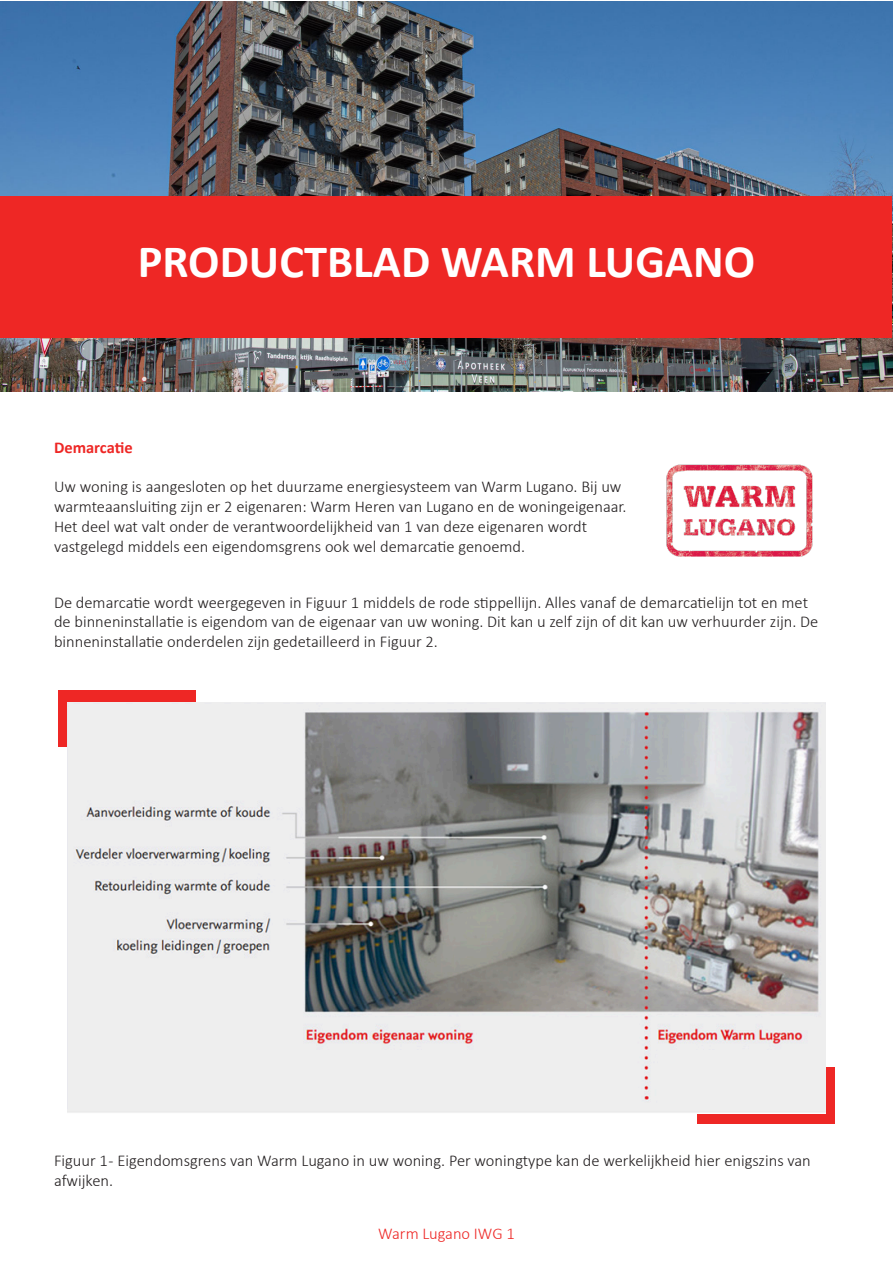
<style>
.page{position:relative;width:893px;height:1263px;background:#fff}
.page>*{position:absolute;margin:0;border:0;box-sizing:border-box;transform-origin:0 0}
.t1{font:700 46.5px "Calibri";color:#fff}
.t2{font:300 16.5px/19.8px "Calibri";color:#231f20}
.t3{font:300 16.5px "Calibri";color:#ee2725}
.t4{font:700 16.5px "Calibri";color:#ee2725}
</style>
<div class="page">
<img style="left:0;top:1px;width:892px;height:390px">
<div style="left:1px;top:196px;width:891px;height:141px;background:#ee2725"></div>
<img style="left:666px;top:464px;width:147px;height:93px">
<div style="left:58px;top:690px;width:137px;height:57px;background:#ee2725"></div>
<div style="left:697px;top:1067px;width:137px;height:56px;background:#ee2725"></div>
<img style="left:67px;top:703px;width:759px;height:411px">
<p class="t1" style="left:138px;top:228px;width:619px">PRODUCTBLAD WARM LUGANO</p>
<p class="t4" style="left:54px;top:435px;width:80px">Demarcatie</p>
<p class="t2" style="left:54px;top:477px;width:574px">Uw woning is aangesloten op het duurzame energiesysteem van Warm Lugano. Bij uw warmteaansluiting zijn er 2 eigenaren: Warm Heren van Lugano en de woningeigenaar.<br>Het deel wat valt onder de verantwoordelijkheid van 1 van deze eigenaren wordt vastgelegd middels een eigendomsgrens ook wel demarcatie genoemd.</p>
<p class="t2" style="left:54px;top:592px;width:766px">De demarcatie wordt weergegeven in Figuur 1 middels de rode stippellijn. Alles vanaf de demarcatielijn tot en met de binneninstallatie is eigendom van de eigenaar van uw woning. Dit kan u zelf zijn of dit kan uw verhuurder zijn. De binneninstallatie onderdelen zijn gedetailleerd in Figuur 2.</p>
<p class="t2" style="left:54px;top:1150px;width:758px">Figuur 1 - Eigendomsgrens van Warm Lugano in uw woning. Per woningtype kan de werkelijkheid hier enigszins van afwijken.</p>
<p class="t3" style="left:378px;top:1223px;width:138px">Warm Lugano IWG 1</p>
</div>
